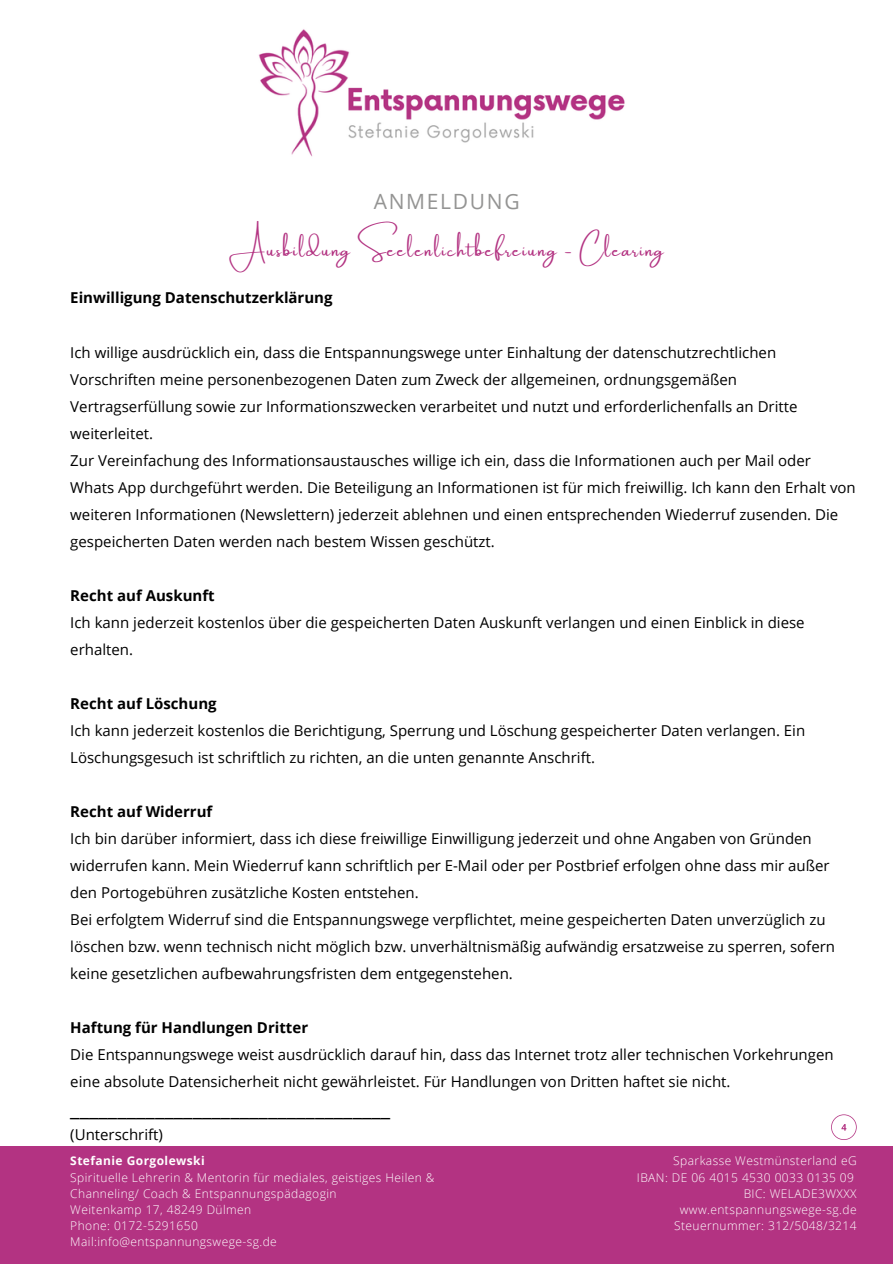
<style>
.page{position:relative;width:893px;height:1264px;background:#fff}
.page>*{position:absolute;margin:0;border:0;box-sizing:border-box;transform-origin:0 0}
.t1{font:21px "Open Sans";color:#000}
.t2{font:21px "Open Sans";letter-spacing:.08em;color:#949493}
.t3{font:18px "Amsterdam One";letter-spacing:.08em;color:#b33382}
.t4{font:15px/27px "Open Sans";color:#000}
.t5{font:700 15px "Open Sans";color:#000}
.t6{font:300 12px/16px "Open Sans";letter-spacing:.035em;color:#fff}
.t7{font:700 12px "Open Sans";letter-spacing:.035em;color:#fff}
.s1{font-weight:700}
</style>
<div class="page">
<div style="left:0;top:1146px;width:892px;height:117px;background:#b33382"></div>
<svg style="left:831px;top:1114px;width:25px;height:25px"></svg>
<img style="left:258px;top:29px;width:367px;height:128px">
<p class="t2" style="left:374px;top:186px;width:147px">ANMELDUNG</p>
<p class="t3" style="left:229px;top:240px;width:436px">Ausbildung Seelenlichtbefreiung - Clearing</p>
<p class="t5" style="left:70px;top:287px;width:264px">Einwilligung Datenschutzerklärung</p>
<p class="t4" style="left:70px;top:338px;width:786px">Ich willige ausdrücklich ein, dass die Entspannungswege unter Einhaltung der datenschutzrechtlichen Vorschriften meine personenbezogenen Daten zum Zweck der allgemeinen, ordnungsgemäßen Vertragserfüllung sowie zur Informationszwecken verarbeitet und nutzt und erforderlichenfalls an Dritte weiterleitet.<br>Zur Vereinfachung des Informationsaustausches willige ich ein, dass die Informationen auch per Mail oder Whats App durchgeführt werden. Die Beteiligung an Informationen ist für mich freiwillig. Ich kann den Erhalt von weiteren Informationen (Newslettern) jederzeit ablehnen und einen entsprechenden Wiederruf zusenden. Die gespeicherten Daten werden nach bestem Wissen geschützt.</p>
<p class="t4" style="left:70px;top:581px;width:735px"><span class="s1">Recht auf Auskunft<br></span>Ich kann jederzeit kostenlos über die gespeicherten Daten Auskunft verlangen und einen Einblick in diese erhalten.</p>
<p class="t4" style="left:70px;top:689px;width:736px"><span class="s1">Recht auf Löschung<br></span>Ich kann jederzeit kostenlos die Berichtigung, Sperrung und Löschung gespeicherter Daten verlangen. Ein<br>Löschungsgesuch ist schriftlich zu richten, an die unten genannte Anschrift.</p>
<p class="t4" style="left:70px;top:797px;width:766px"><span class="s1">Recht auf Widerruf<br></span>Ich bin darüber informiert, dass ich diese freiwillige Einwilligung jederzeit und ohne Angaben von Gründen widerrufen kann. Mein Wiederruf kann schriftlich per E-Mail oder per Postbrief erfolgen ohne dass mir außer den Portogebühren zusätzliche Kosten entstehen.<br>Bei erfolgtem Widerruf sind die Entspannungswege verpflichtet, meine gespeicherten Daten unverzüglich zu löschen bzw. wenn technisch nicht möglich bzw. unverhältnismäßig aufwändig ersatzweise zu sperren, sofern keine gesetzlichen aufbewahrungsfristen dem entgegenstehen.</p>
<p class="t4" style="left:70px;top:1013px;width:764px"><span class="s1">Haftung für Handlungen Dritter<br></span>Die Entspannungswege weist ausdrücklich darauf hin, dass das Internet trotz aller technischen Vorkehrungen eine absolute Datensicherheit nicht gewährleistet. Für Handlungen von Dritten haftet sie nicht.</p>
<p class="t1" style="left:70px;top:1093px;width:321px">__________________________________</p>
<p class="t4" style="left:70px;top:1120px;width:94px">(Unterschrift)</p>
<h1 class="t7" style="left:70px;top:1152px;width:136px">Stefanie Gorgolewski</h1>
<h2 class="t6" style="left:70px;top:1168px;width:365px">Spirituelle Lehrerin &amp; Mentorin für mediales, geistiges Heilen &amp;<br>Channeling/ Coach &amp; Entspannungspädagogin</h2>
<h3 class="t6" style="left:70px;top:1200px;width:182px">Weitenkamp 17, 48249 Dülmen</h3>
<h4 class="t6" style="left:70px;top:1216px;width:129px">Phone: 0172-5291650</h4>
<h4 class="t6" style="left:70px;top:1232px;width:208px">Mail:info@entspannungswege-sg.de</h4>
<h4 class="t6" style="left:673px;top:1152px;width:185px">Sparkasse Westmünsterland eG</h4>
<h4 class="t6" style="left:637px;top:1168px;width:219px">IBAN: DE 06 4015 4530 0033 0135 09</h4>
<h4 class="t6" style="left:743px;top:1184px;width:114px">BIC: WELADE3WXXX</h4>
<p class="t6" style="left:679px;top:1200px;width:178px">www.entspannungswege-sg.de</p>
<p class="t6" style="left:674px;top:1216px;width:184px">Steuernummer: 312/5048/3214</p>
</div>
